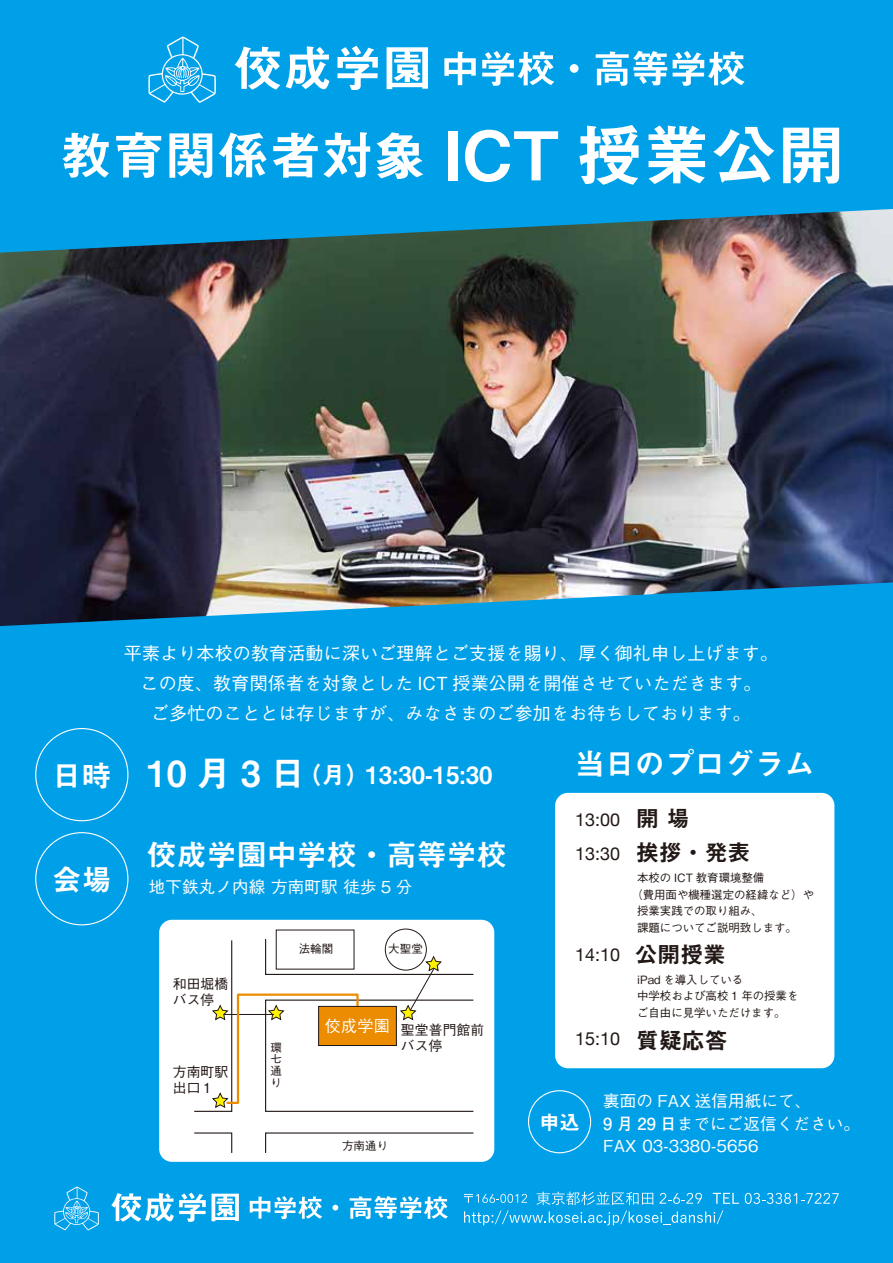
<style>
.page{position:relative;width:893px;height:1263px;background:#fff}
.page>*{position:absolute;margin:0;border:0;box-sizing:border-box;transform-origin:0 0}
.t1{font:67.2px "Midashi Go Pr 6 N MB31";color:#fff}
.t2{font:52.35px "Midashi Go Pr 6 N MB31";color:#fff}
.t3{font:36px "Midashi Go Pr 6 N MB31";letter-spacing:.25em;color:#fff}
.t4{font:30px "Midashi Go Pr 6 N MB31";color:#fff}
.t5{font:24px "Midashi Go Pr 6 N MB31";color:#fff}
.t6{font:20.25px "Midashi Go Pr 6 N MB31";color:#fff}
.t7{font:500 18px/30px "Gothic BBB Pr 6 N";letter-spacing:.01em;color:#fff;text-align:center}
.t8{font:18px "Helvetica Neue";color:#221815}
.t9{font:500 16.5px/22.5px "Gothic BBB Pr 6 N";letter-spacing:.01em;color:#fff}
.t10{font:500 16.05px "Gothic BBB Pr 6 N";color:#fff}
.t11{font:500 13.8px/16px "Gothic BBB Pr 6 N";letter-spacing:.01em;color:#221815}
.t12{font:500 11.55px/11.6px "Gothic BBB Pr 6 N";letter-spacing:.01em;color:#221815;text-align:justify}
.t13{font:500 11.4px/16.5px "Gothic BBB Pr 6 N";color:#221815}
.s1{font-size:30px}
.s2{font-family:"Midashi Go Pr 6 N MB31";font-size:22.8px}
.s3{font-family:"Futo Go B101 Pr 6 N";font-weight:700}
</style>
<div class="page">
<img style="left:0;top:253px;width:893px;height:329px">
<svg style="left:0;top:0;width:893px;height:253px;background:#0899da"></svg>
<div style="left:0;top:582px;width:893px;height:681px;background:#00a0e9"></div>
<svg style="left:148px;top:37px;width:68px;height:66px;background:#2aafec"></svg>
<svg style="left:235px;top:47px;width:45px;height:43px"></svg>
<svg style="left:286px;top:46px;width:43px;height:43px"></svg>
<svg style="left:337px;top:46px;width:41px;height:44px"></svg>
<svg style="left:387px;top:47px;width:41px;height:42px"></svg>
<svg style="left:444px;top:52px;width:32px;height:33px"></svg>
<svg style="left:482px;top:51px;width:72px;height:35px"></svg>
<div style="left:570px;top:64px;width:9px;height:9px;background:#fff;border-radius:50%"></div>
<svg style="left:596px;top:51px;width:71px;height:35px"></svg>
<svg style="left:673px;top:51px;width:72px;height:35px"></svg>
<div style="left:555px;top:793px;width:279px;height:275px;background:#fff;border-radius:13px"></div>
<div style="left:528px;top:1090px;width:63px;height:63px;border:1px solid #fff;border-radius:50%"></div>
<svg style="left:745px;top:1193px;width:94px;height:11px"></svg>
<svg style="left:464px;top:1192px;width:275px;height:33px;background:#26aeec"></svg>
<svg style="left:54px;top:1186px;width:45px;height:44px;background:#2aafec"></svg>
<svg style="left:111px;top:1192px;width:95px;height:30px"></svg>
<svg style="left:212px;top:1194px;width:27px;height:27px"></svg>
<svg style="left:250px;top:1196px;width:72px;height:23px"></svg>
<svg style="left:332px;top:1205px;width:6px;height:5px"></svg>
<svg style="left:350px;top:1196px;width:98px;height:23px"></svg>
<div style="left:159px;top:920px;width:335px;height:242px;background:#fff;border-radius:13px"></div>
<svg style="left:194px;top:1132px;width:39px;height:21px"></svg>
<svg style="left:265px;top:1132px;width:209px;height:21px"></svg>
<div style="left:385px;top:929px;width:42px;height:41px;border:1px solid #221815;border-radius:50%"></div>
<svg style="left:194px;top:938px;width:280px;height:174px"></svg>
<div style="left:318px;top:1006px;width:79px;height:40px;background:#ec8c00;border:1px solid #221815"></div>
<h2 class="t2" style="left:60px;top:113px;width:368px">教育関係者対象</h2>
<h1 class="t1" style="left:445px;top:101px;width:402px">ICT 授業公開</h1>
<p class="t7" style="left:124px;top:637px;width:656px">平素より本校の教育活動に深いご理解とご支援を賜り、厚く御礼申し上げます。この度、教育関係者を対象とした ICT 授業公開を開催させていただきます。<br>ご多忙のこととは存じますが、みなさまのご参加をお待ちしております。</p>
<h3 class="t4" style="left:575px;top:739px;width:241px">当日のプログラム</h3>
<h3 class="t3" style="left:52px;top:745px;width:255px"><span class="s1">日時</span> 10月3日</h3>
<h3 class="t5" style="left:298px;top:755px;width:196px">（月）13:30-15:30</h3>
<h3 class="t4" style="left:52px;top:856px;width:61px">会場</h3>
<h3 class="t4" style="left:147px;top:830px;width:361px">佼成学園中学校・高等学校</h3>
<p class="t9" style="left:149px;top:874px;width:265px">地下鉄丸ノ内線 方南町駅 徒歩 5 分</p>
<p class="t11" style="left:173px;top:975px;width:57px">和田堀橋バス停</p>
<p class="t11" style="left:173px;top:1063px;width:57px">方南町駅出口１</p>
<p class="t12" style="left:299px;top:942px;width:36px">法輪閣</p>
<p class="t12" style="left:388px;top:942px;width:36px">大聖堂</p>
<p class="t12" style="left:270px;top:1041px;width:13px">環七通り</p>
<p class="t10" style="left:325px;top:1013px;width:66px">佼成学園</p>
<p class="t11" style="left:401px;top:1021px;width:85px">聖堂普門館前バス停</p>
<p class="t12" style="left:342px;top:1139px;width:48px">方南通り</p>
<p class="t8" style="left:575px;top:806px;width:116px">13:00 <span class="s2">開 場</span></p>
<p class="t8" style="left:575px;top:840px;width:177px">13:30 <span class="s2">挨拶・発表</span></p>
<p class="t13" style="left:637px;top:869px;width:129px">本校の ICT 教育環境整備</p>
<p class="t13" style="left:631px;top:885px;width:184px">（費用面や機種選定の経緯など）や</p>
<p class="t13" style="left:637px;top:902px;width:127px">授業実践での取り組み、</p>
<p class="t13" style="left:637px;top:918px;width:161px">課題についてご説明致します。</p>
<p class="t8" style="left:575px;top:942px;width:152px">14:10 <span class="s2">公開授業</span></p>
<p class="t13" style="left:637px;top:970px;width:163px">iPad を導入している<br>中学校および高校 1 年の授業をご自由に見学いただけます。</p>
<p class="t8" style="left:575px;top:1026px;width:154px">15:10 <span class="s2">質疑応答</span></p>
<p class="t6" style="left:539px;top:1106px;width:42px">申込</p>
<p class="t9" style="left:603px;top:1088px;width:258px">裏面の FAX 送信用紙にて、<br><span class="s3">9 月 29 日</span>までにご返信ください。<br>FAX 03-3380-5656</p>
</div>
